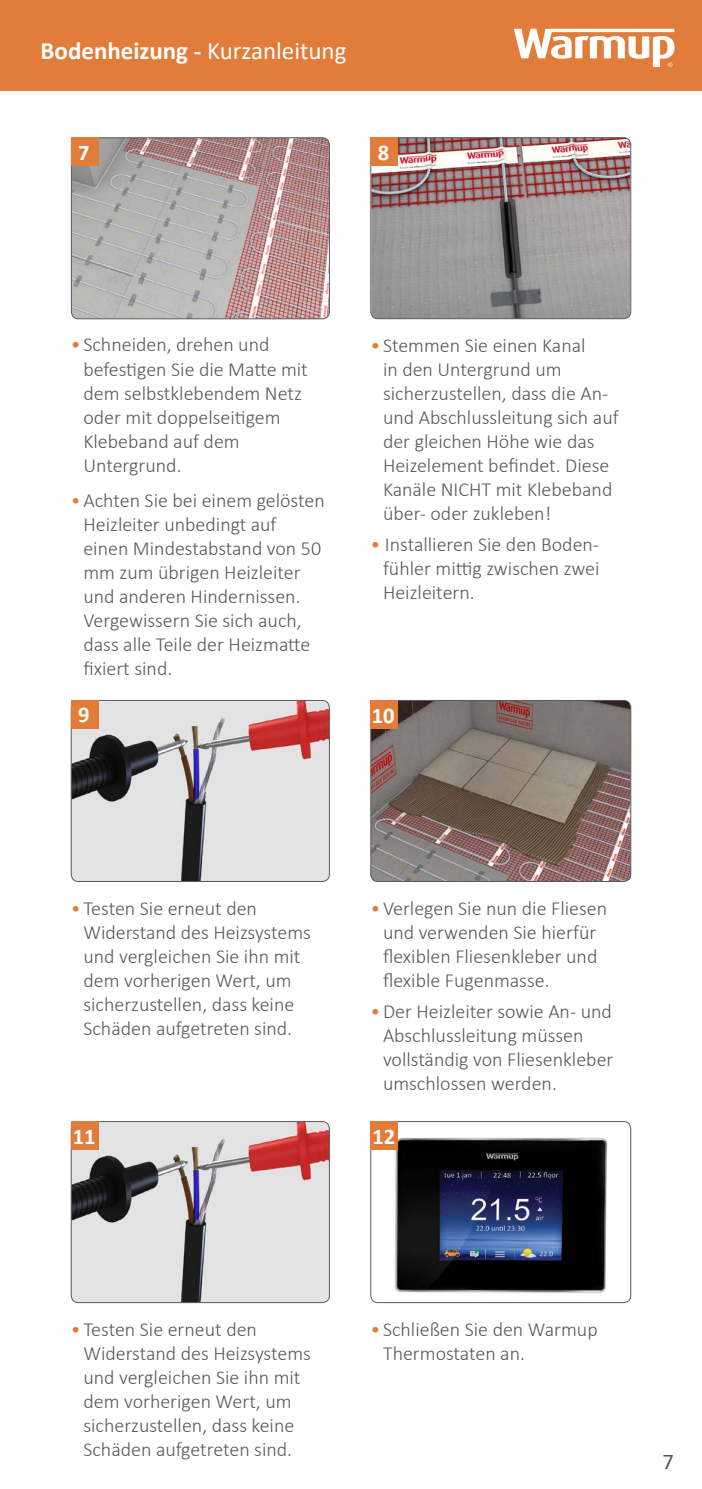
<style>
.page{position:relative;width:702px;height:1489px;background:#fff}
.page>*{position:absolute;margin:0;border:0;box-sizing:border-box;transform-origin:0 0}
.t1{font:700 25px "Calibri";color:#fff}
.t2{font:700 22.5px "Calibri";color:#fff}
.t3{font:22.5px "Calibri";color:#58595b}
.t4{font:300 20px/24px "Calibri";color:#58595b}
.s1{font-weight:400}
.s2{color:#e27c3a}
</style>
<div class="page">
<div style="left:0;top:0;width:702px;height:91px;background:#e27c3a"></div>
<svg style="left:513px;top:29px;width:161px;height:38px"></svg>
<img style="left:71px;top:139px;width:258px;height:180px">
<div style="left:71px;top:137px;width:259px;height:182px;border:1px solid #58595b;border-radius:7px"></div>
<img style="left:71px;top:701px;width:258px;height:180px">
<div style="left:71px;top:700px;width:259px;height:181px;border:1px solid #58595b;border-radius:7px"></div>
<img style="left:71px;top:1122px;width:258px;height:180px">
<div style="left:71px;top:1121px;width:259px;height:181px;border:1px solid #58595b;border-radius:7px"></div>
<img style="left:371px;top:138px;width:259px;height:181px">
<div style="left:370px;top:137px;width:261px;height:182px;border:1px solid #58595b;border-radius:7px"></div>
<img style="left:371px;top:700px;width:259px;height:181px">
<div style="left:370px;top:700px;width:261px;height:181px;border:1px solid #58595b;border-radius:7px"></div>
<img style="left:371px;top:1123px;width:259px;height:179px">
<div style="left:370px;top:1121px;width:261px;height:181px;border:1px solid #58595b;border-radius:7px"></div>
<div style="left:71px;top:137px;width:28px;height:29px;background:#e27c3a"></div>
<div style="left:71px;top:700px;width:28px;height:28px;background:#e27c3a"></div>
<div style="left:71px;top:1121px;width:28px;height:28px;background:#e27c3a"></div>
<div style="left:370px;top:137px;width:28px;height:28px;background:#e27c3a"></div>
<div style="left:370px;top:700px;width:28px;height:28px;background:#e27c3a"></div>
<div style="left:370px;top:1121px;width:28px;height:28px;background:#e27c3a"></div>
<p class="t1" style="left:41px;top:33px;width:307px">Bodenheizung - <span class="s1">Kurzanleitung</span></p>
<p class="t2" style="left:78px;top:136px;width:13px">7</p>
<p class="t2" style="left:378px;top:136px;width:13px">8</p>
<p class="t4" style="left:83px;top:332px;width:226px;text-indent:-12px"><span class="s2">•</span> Schneiden, drehen und befestigen Sie die Matte mit dem selbstklebendem Netz oder mit doppelseitigem<br>Klebeband auf dem<br>Untergrund.</p>
<p class="t4" style="left:83px;top:487px;width:243px;text-indent:-12px"><span class="s2">•</span>Achten Sie bei einem gelösten<br>Heizleiter unbedingt auf einen Mindestabstand von 50 mm zum übrigen Heizleiter und anderen Hindernissen.<br>Vergewissern Sie sich auch, dass alle Teile der Heizmatte fixiert sind.</p>
<p class="t2" style="left:78px;top:699px;width:13px">9</p>
<p class="t4" style="left:383px;top:333px;width:237px;text-indent:-12px"><span class="s2">•</span> Stemmen Sie einen Kanal<br>in den Untergrund um sicherzustellen, dass die An&shy;und Abschlussleitung sich auf der gleichen Höhe wie das<br>Heizelement befindet. Diese<br>Kanäle NICHT mit Klebeband über- oder zukleben!</p>
<p class="t4" style="left:383px;top:532px;width:218px;text-align:justify;text-indent:-12px"><span class="s2">•</span> Installieren Sie den Boden&shy;fühler mittig zwischen zwei Heizleitern.</p>
<p class="t2" style="left:372px;top:699px;width:24px">10</p>
<p class="t4" style="left:83px;top:895px;width:229px;text-indent:-12px"><span class="s2">•</span> Testen Sie erneut den<br>Widerstand des Heizsystems und vergleichen Sie ihn mit dem vorherigen Wert, um sicherzustellen, dass keine<br>Schäden aufgetreten sind.</p>
<p class="t2" style="left:73px;top:1120px;width:24px">11</p>
<p class="t4" style="left:383px;top:895px;width:225px;text-indent:-12px"><span class="s2">•</span>Verlegen Sie nun die Fliesen und verwenden Sie hierfür flexiblen Fliesenkleber und flexible Fugenmasse.</p>
<p class="t4" style="left:383px;top:998px;width:232px;text-indent:-12px"><span class="s2">•</span>Der Heizleiter sowie An- und<br>Abschlussleitung müssen vollständig von Fliesenkleber umschlossen werden.</p>
<p class="t2" style="left:372px;top:1120px;width:24px">12</p>
<p class="t4" style="left:83px;top:1316px;width:229px;text-indent:-12px"><span class="s2">•</span> Testen Sie erneut den<br>Widerstand des Heizsystems und vergleichen Sie ihn mit dem vorherigen Wert, um sicherzustellen, dass keine<br>Schäden aufgetreten sind.</p>
<p class="t4" style="left:383px;top:1316px;width:216px;text-indent:-12px"><span class="s2">•</span> Schließen Sie den Warmup<br>Thermostaten an.</p>
<p class="t3" style="left:662px;top:1446px;width:13px">7</p>
</div>
